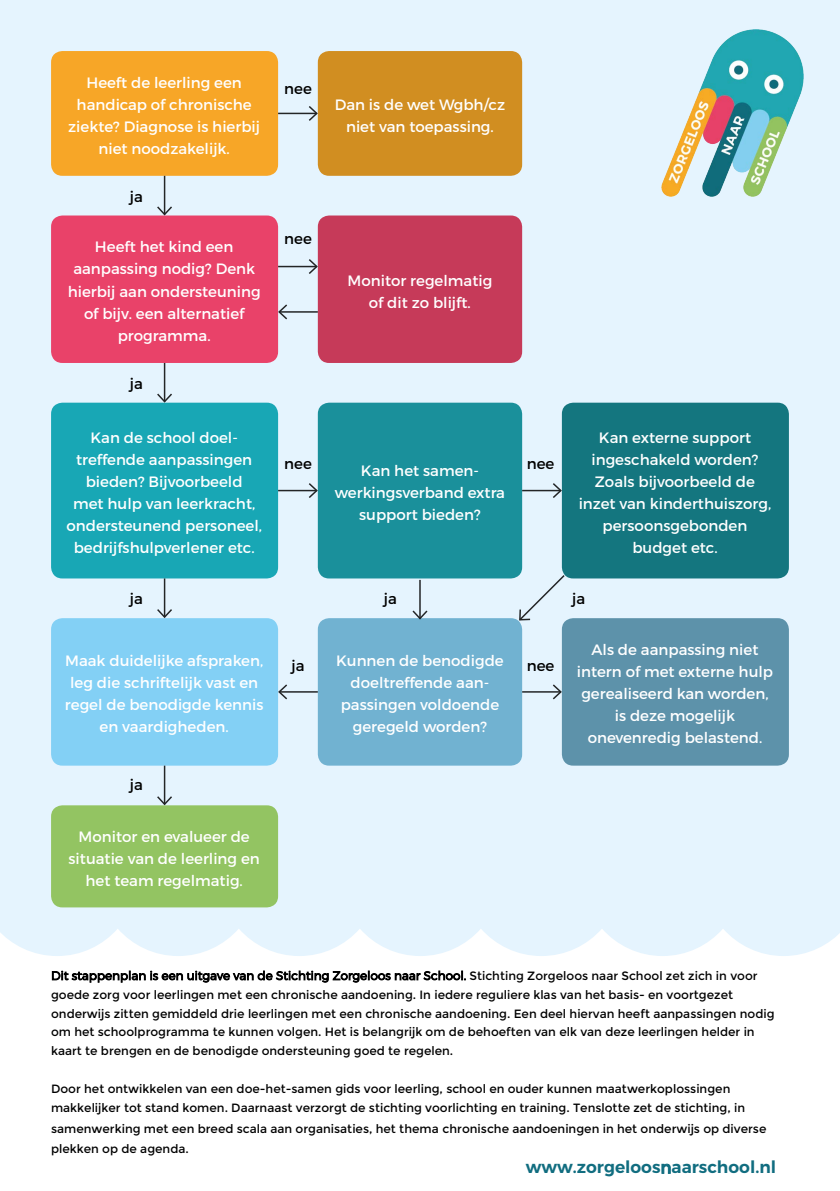
<style>
.page{position:relative;width:840px;height:1191px;background:#fff}
.page>*{position:absolute;margin:0;border:0;box-sizing:border-box;transform-origin:0 0}
.t1{font:600 17px "Montserrat";color:#116d80}
.t2{font:15px/22px "Montserrat";color:#fff;text-align:center}
.t3{font:15px "Montserrat";color:#000}
.t4{font:12px/18.8px "Montserrat";color:#000}
.s1{font-weight:300}
.s2{font-weight:400}
</style>
<div class="page">
<div style="left:0;top:0;width:839px;height:956px;background:#e5f4fe"></div>
<div style="left:51px;top:51px;width:227px;height:125px;background:#f7a627;border-radius:11px"></div>
<div style="left:51px;top:215px;width:227px;height:148px;background:#e94269;border-radius:11px"></div>
<div style="left:317px;top:403px;width:205px;height:175px;background:#1a909b;border-radius:11px"></div>
<div style="left:317px;top:618px;width:205px;height:147px;background:#71b2d1;border-radius:11px"></div>
<div style="left:561px;top:403px;width:227px;height:175px;background:#14767f;border-radius:11px"></div>
<div style="left:561px;top:618px;width:227px;height:147px;background:#5d92aa;border-radius:11px"></div>
<div style="left:51px;top:403px;width:227px;height:175px;background:#18a7b5;border-radius:11px"></div>
<div style="left:51px;top:618px;width:227px;height:147px;background:#83d0f5;border-radius:11px"></div>
<div style="left:51px;top:805px;width:227px;height:102px;background:#93c462;border-radius:11px"></div>
<div style="left:317px;top:51px;width:205px;height:125px;background:#d18e21;border-radius:11px"></div>
<div style="left:317px;top:215px;width:205px;height:148px;background:#c63a59;border-radius:11px"></div>
<hr style="left:164px;top:176px;width:1px;height:38px;background:#000">
<svg style="left:155px;top:205px;width:18px;height:11px"></svg>
<hr style="left:278px;top:113px;width:38px;height:1px;background:#000">
<svg style="left:307px;top:104px;width:11px;height:18px"></svg>
<hr style="left:522px;top:691px;width:38px;height:1px;background:#000">
<svg style="left:551px;top:683px;width:11px;height:18px"></svg>
<hr style="left:278px;top:266px;width:38px;height:1px;background:#000">
<svg style="left:307px;top:257px;width:11px;height:19px"></svg>
<hr style="left:279px;top:311px;width:38px;height:2px;background:#000">
<svg style="left:278px;top:303px;width:10px;height:18px"></svg>
<hr style="left:278px;top:490px;width:38px;height:1px;background:#000">
<svg style="left:307px;top:481px;width:11px;height:18px"></svg>
<hr style="left:279px;top:691px;width:38px;height:1px;background:#000">
<svg style="left:278px;top:683px;width:10px;height:18px"></svg>
<hr style="left:164px;top:363px;width:1px;height:38px;background:#000">
<svg style="left:155px;top:392px;width:18px;height:11px"></svg>
<hr style="left:164px;top:578px;width:1px;height:39px;background:#000">
<svg style="left:155px;top:607px;width:18px;height:12px"></svg>
<hr style="left:419px;top:580px;width:1px;height:38px;background:#000">
<svg style="left:410px;top:609px;width:19px;height:11px"></svg>
<svg style="left:517px;top:573px;width:49px;height:49px;background:#d9e8f2"></svg>
<hr style="left:164px;top:765px;width:1px;height:39px;background:#000">
<svg style="left:155px;top:794px;width:18px;height:12px"></svg>
<hr style="left:522px;top:490px;width:38px;height:1px;background:#000">
<svg style="left:551px;top:481px;width:11px;height:18px"></svg>
<img style="left:661px;top:29px;width:142px;height:167px">
<p class="t2" style="left:68px;top:71px;width:193px">Heeft de leerling een handicap of chronische ziekte? Diagnose is hierbij niet noodzakelijk.</p>
<p class="t3" style="left:130px;top:188px;width:15px">ja</p>
<p class="t2" style="left:68px;top:236px;width:194px">Heeft het kind een aanpassing nodig? Denk hierbij aan ondersteuning of bijv. een alternatief programma.</p>
<p class="t3" style="left:130px;top:374px;width:15px">ja</p>
<p class="t2" style="left:66px;top:426px;width:197px">Kan de school doel&shy;treffende aanpassingen bieden? Bijvoorbeeld<br>met hulp van leerkracht, ondersteunend personeel, bedrijfshulpverlener etc.</p>
<p class="t3" style="left:284px;top:80px;width:29px">nee</p>
<p class="t2" style="left:334px;top:93px;width:172px">Dan is de wet Wgbh/cz niet van toepassing.</p>
<p class="t3" style="left:284px;top:230px;width:29px">nee</p>
<p class="t2" style="left:347px;top:269px;width:146px">Monitor regelmatig of dit zo blijft.</p>
<p class="t3" style="left:284px;top:455px;width:29px">nee</p>
<p class="t3" style="left:526px;top:455px;width:29px">nee</p>
<p class="t2" style="left:334px;top:459px;width:172px">Kan het samen&shy;werkingsverband extra support bieden?</p>
<p class="t2" style="left:578px;top:426px;width:194px">Kan externe support ingeschakeld worden?<br>Zoals bijvoorbeeld de inzet van kinderthuiszorg, persoonsgebonden budget etc.</p>
<p class="t3" style="left:130px;top:589px;width:15px">ja</p>
<p class="t3" style="left:383px;top:589px;width:15px">ja</p>
<p class="t3" style="left:572px;top:589px;width:15px">ja</p>
<p class="t2" style="left:65px;top:650px;width:200px">Maak duidelijke afspraken, leg die schriftelijk vast en regel de benodigde kennis en vaardigheden.</p>
<p class="t3" style="left:130px;top:775px;width:15px">ja</p>
<p class="t2" style="left:68px;top:825px;width:193px">Monitor en evalueer de situatie van de leerling en het team regelmatig.</p>
<p class="t3" style="left:291px;top:656px;width:15px">ja</p>
<p class="t2" style="left:336px;top:650px;width:169px">Kunnen de benodigde doeltreffende aan&shy;passingen voldoende geregeld worden?</p>
<p class="t3" style="left:526px;top:656px;width:29px">nee</p>
<p class="t2" style="left:576px;top:639px;width:198px">Als de aanpassing niet intern of met externe hulp gerealiseerd kan worden, is deze mogelijk onevenredig belastend.</p>
<p class="t4" style="left:51px;top:966px;width:724px"><span class="s1">Dit stappenplan is een uitgave van de Stichting Zorgeloos naar School.</span> Stichting Zorgeloos naar School zet zich in voor goede zorg voor leerlingen met een chronische aandoening. In iedere reguliere klas van het basis- en voortgezet onderwijs zitten gemiddeld drie leerlingen met een chronische aandoening. Een deel hiervan heeft aanpassingen nodig om het schoolprogramma te kunnen volgen. Het is belangrijk om de behoeften van elk van deze leerlingen helder in kaart te brengen en de benodigde ondersteuning goed te regelen.</p>
<p class="t4" style="left:51px;top:1079px;width:695px">Door het ontwikkelen van een doe-het-samen gids voor leerling, school en ouder kunnen maatwerkoplossingen makkelijker tot stand komen. Daarnaast verzorgt de stichting voorlichting en training. Tenslotte zet de stichting, in</p>
<p class="t4" style="left:51px;top:1119px;width:716px;line-height:19.8px">samenwerking met een breed scala aan organisaties, het thema chronische aandoeningen in het onderwijs op diverse plekken op de agenda.</p>
<p class="t1" style="left:525px;top:1156px;width:252px">www.zorgeloos<span class="s2">n</span>aarschool.nl</p>
</div>
